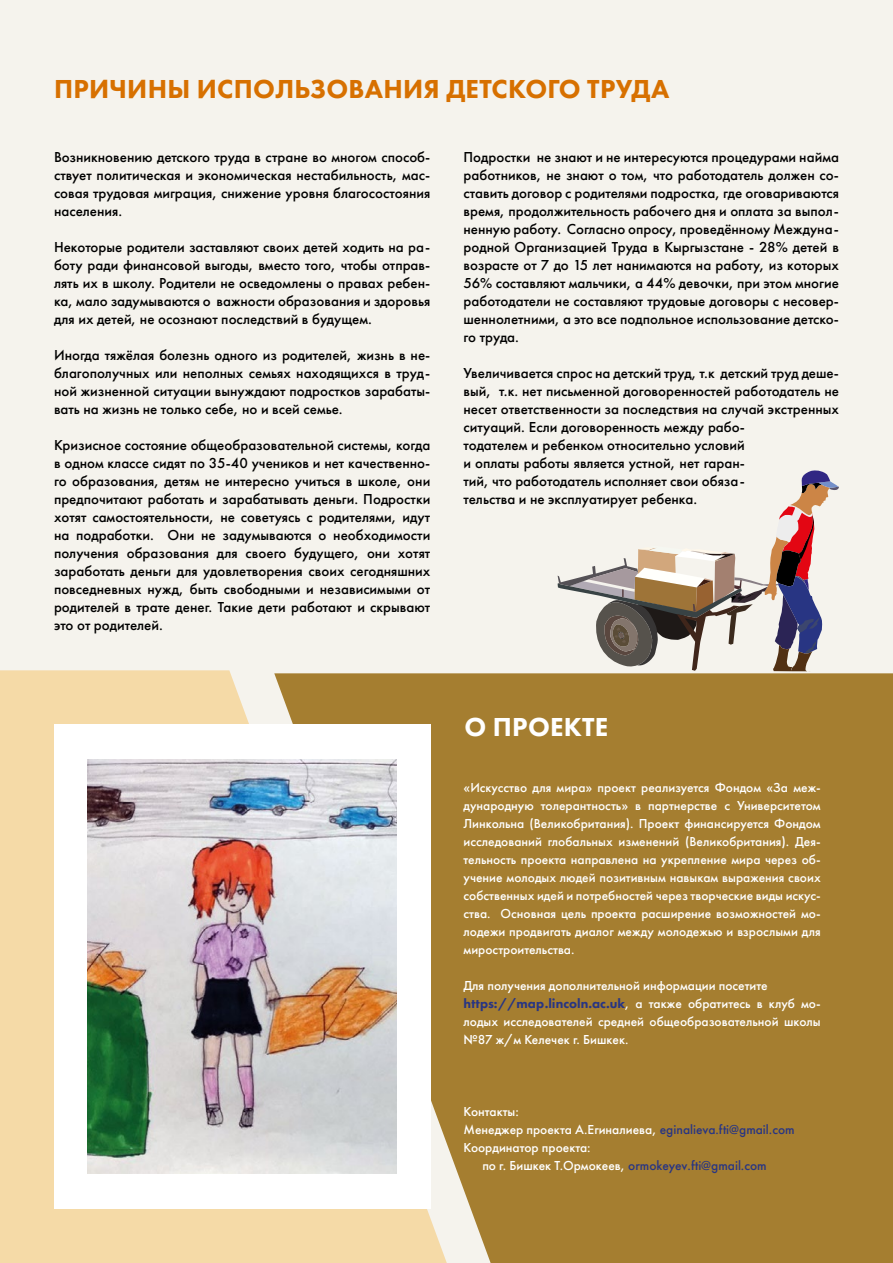
<style>
.page{position:relative;width:893px;height:1263px;background:#f5f3ed}
.page>*{position:absolute;margin:0;border:0;box-sizing:border-box;transform-origin:0 0}
.t1{font:800 27px "Futura PT";letter-spacing:.01em;color:#d77000}
.t2{font:800 27px "Futura PT";letter-spacing:.01em;color:#fff}
.t3{font:500 15px/18px "Futura PT";color:#000;text-align:justify}
.t4{font:500 13.5px/18px "Futura PT";color:#fff;text-align:justify}
.t5{font:500 13.5px "Futura PT";color:#283583}
.s1{font-weight:800;color:#283583}
.s2{color:#283583}
.s3{color:#fff}
</style>
<div class="page">
<div style="left:468px;top:673px;width:425px;height:590px;background:#a57e30"></div>
<svg style="left:0;top:670px;width:468px;height:593px;background:#e4c993"></svg>
<div style="left:54px;top:724px;width:376px;height:485px;background:#fff"></div>
<img style="left:87px;top:759px;width:310px;height:414px">
<svg style="left:558px;top:470px;width:281px;height:202px"></svg>
<h1 class="t1" style="left:54px;top:72px;width:617px">ПРИЧИНЫ ИСПОЛЬЗОВАНИЯ ДЕТСКОГО ТРУДА</h1>
<p class="t3" style="left:54px;top:148px;width:378px">Возникновению детского труда в стране во многом способ&shy;ствует политическая и экономическая нестабильность, мас&shy;совая трудовая миграция, снижение уровня благосостояния населения.</p>
<p class="t3" style="left:54px;top:238px;width:378px">Некоторые родители заставляют своих детей ходить на ра&shy;боту ради финансовой выгоды, вместо того, чтобы отправ&shy;лять их в школу. Родители не осведомлены о правах ребен&shy;ка, мало задумываются о важности образования и здоровья для их детей, не осознают последствий в будущем.</p>
<p class="t3" style="left:54px;top:346px;width:378px">Иногда тяжёлая болезнь одного из родителей, жизнь в не&shy;благополучных или неполных семьях находящихся в труд&shy;ной жизненной ситуации вынуждают подростков зарабаты&shy;вать на жизнь не только себе, но и всей семье.</p>
<p class="t3" style="left:54px;top:436px;width:378px">Кризисное состояние общеобразовательной системы, когда в одном классе сидят по 35-40 учеников и нет качественно&shy;го образования, детям не интересно учиться в школе, они предпочитают работать и зарабатывать деньги. Подростки хотят самостоятельности, не советуясь с родителями, идут на подработки. Они не задумываются о необходимости получения образования для своего будущего, они хотят заработать деньги для удовлетворения своих сегодняшних повседневных нужд, быть свободными и независимыми от родителей в трате денег. Такие дети работают и скрывают это от родителей.</p>
<p class="t3" style="left:463px;top:148px;width:377px">Подростки не знают и не интересуются процедурами найма работников, не знают о том, что работодатель должен со&shy;ставить договор с родителями подростка, где оговариваются время, продолжительность рабочего дня и оплата за выпол&shy;ненную работу. Согласно опросу, проведённому Междуна&shy;родной Организацией Труда в Кыргызстане - 28% детей в возрасте от 7 до 15 лет нанимаются на работу, из которых 56% составляют мальчики, а 44% девочки, при этом многие работодатели не составляют трудовые договоры с несовер&shy;шеннолетними, а это все подпольное использование детско&shy;го труда.</p>
<p class="t3" style="left:463px;top:364px;width:377px;text-align:left">Увеличивается спрос на детский труд, т.к детский труд деше&shy;вый, т.к. нет письменной договоренностей работодатель не несет ответственности за последствия на случай экстренных ситуаций. Если договоренность между рабо-<br>тодателем и ребенком относительно условий<br>и оплаты работы является устной, нет гаран-<br>тий, что работодатель исполняет свои обяза-<br>тельства и не эксплуатирует ребенка.</p>
<h1 class="t2" style="left:464px;top:710px;width:145px">О ПРОЕКТЕ</h1>
<p class="t4" style="left:463px;top:779px;width:359px">«Искусство для мира» проект реализуется Фондом «За меж&shy;дународную толерантность» в партнерстве с Университетом Линкольна (Великобритания). Проект финансируется Фондом исследований глобальных изменений (Великобритания). Дея&shy;тельность проекта направлена на укрепление мира через об&shy;учение молодых людей позитивным навыкам выражения своих собственных идей и потребностей через творческие виды искус&shy;ства. Основная цель проекта расширение возможностей мо&shy;лодежи продвигать диалог между молодежью и взрослыми для миростроительства.</p>
<p class="t4" style="left:463px;top:976px;width:359px;text-align:left">Для получения дополнительной информации посетите <span class="s1">https://map.lincoln.ac.uk</span>, а также обратитесь в клуб мо&shy;лодых исследователей средней общеобразовательной школы №87 ж/м Келечек г. Бишкек.</p>
<p class="t4" style="left:463px;top:1102px;width:57px">Контакты:</p>
<p class="t4" style="left:463px;top:1120px;width:333px">Менеджер проекта А.Егиналиева, <span class="s2">eginalieva.fti@gmail.com</span></p>
<p class="t4" style="left:463px;top:1138px;width:129px">Координатор проекта:</p>
<p class="t5" style="left:482px;top:1157px;width:286px"><span class="s3">по г. Бишкек Т.Ормокеев,</span> ormokeyev.fti@gmail.com</p>
</div>
